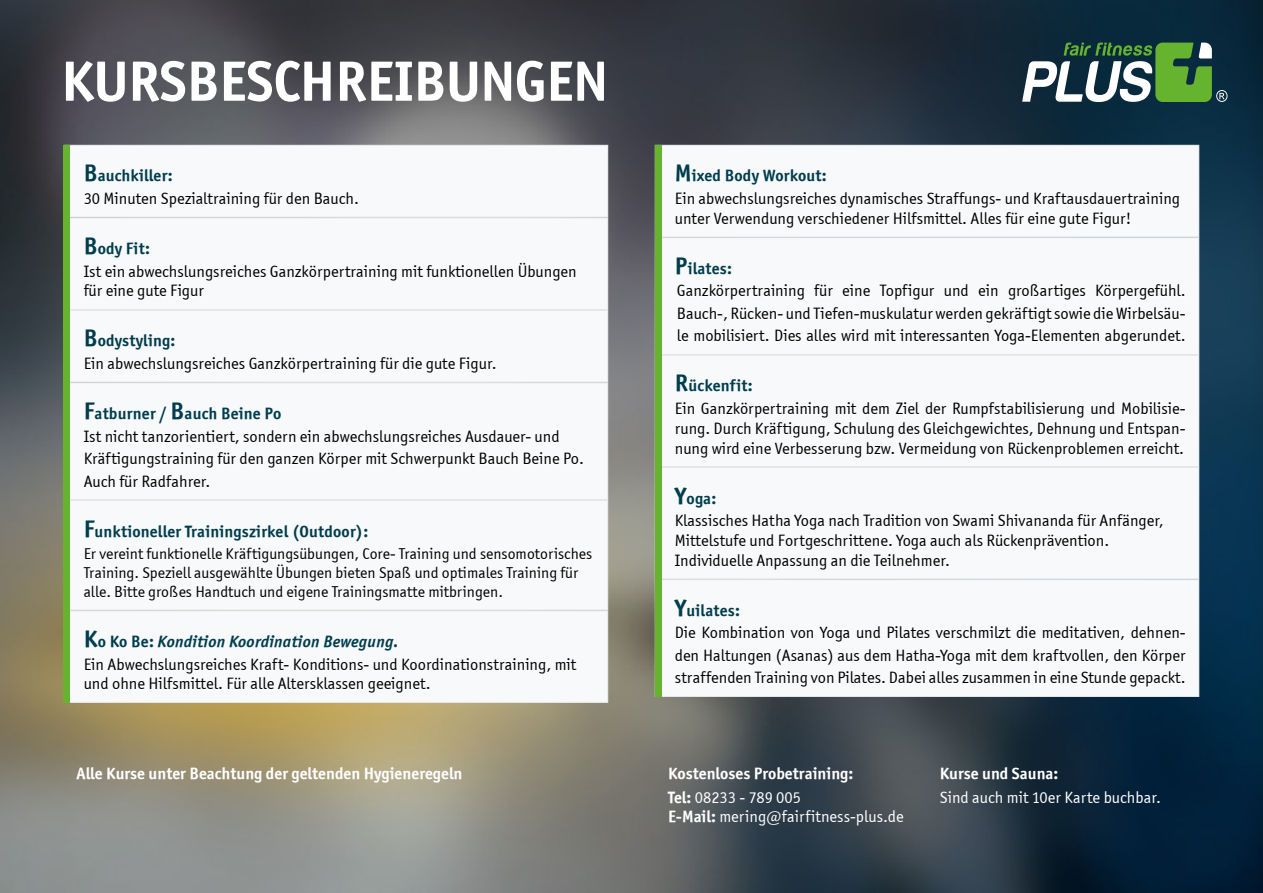
<style>
.page{position:relative;width:1263px;height:893px;background:#fff}
.page>*{position:absolute;margin:0;border:0;box-sizing:border-box;transform-origin:0 0}
.t1{font:57px "Officina Sans OSITCTT Bold";letter-spacing:-.005em;color:#fff}
.t2{font:16.5px/19.8px "Officina Sans ITCTT Book";color:#000}
.t3{font:16.5px "Officina Sans ITCTT Bold";letter-spacing:.01em;color:#003d4e}
.t4{font:16.5px "Officina Sans ITCTT Bold";color:#fff}
.t5{font:16.5px/19.8px "Officina Sans ITCTT Book";color:#fff}
.t6{font:italic 16.5px "Officina Sans ITCTT Bold";letter-spacing:.01em;color:#003d4e}
.t7{font:15.75px/18.9px "Officina Sans ITCTT Book";color:#000}
.s1{font-size:24px}
.s2{font-style:normal;font-size:24px}
.s3{font-style:normal}
.s4{font-family:"Officina Sans ITCTT Bold"}
</style>
<div class="page">
<img style="left:0;top:0;width:1263px;height:893px">
<div style="left:64px;top:145px;width:544px;height:72px;background:#f8f9fa"></div>
<div style="left:64px;top:145px;width:544px;height:72px;border:1px solid #e2e6e9"></div>
<div style="left:64px;top:383px;width:544px;height:117px;background:#f8f9fa"></div>
<div style="left:64px;top:382px;width:544px;height:118px;border:1px solid #e2e6e9"></div>
<div style="left:64px;top:500px;width:544px;height:110px;background:#f8f9fa"></div>
<div style="left:64px;top:500px;width:544px;height:110px;border:1px solid #e2e6e9"></div>
<div style="left:64px;top:611px;width:544px;height:91px;background:#f8f9fa"></div>
<div style="left:64px;top:610px;width:544px;height:93px;border:1px solid #e2e6e9"></div>
<div style="left:655px;top:145px;width:544px;height:92px;background:#f8f9fa"></div>
<div style="left:655px;top:145px;width:544px;height:92px;border:1px solid #e2e6e9"></div>
<div style="left:655px;top:238px;width:544px;height:116px;background:#f8f9fa"></div>
<div style="left:655px;top:237px;width:544px;height:118px;border:1px solid #e2e6e9"></div>
<div style="left:64px;top:218px;width:544px;height:91px;background:#f8f9fa"></div>
<div style="left:64px;top:217px;width:544px;height:93px;border:1px solid #e2e6e9"></div>
<div style="left:64px;top:310px;width:544px;height:72px;background:#f8f9fa"></div>
<div style="left:64px;top:310px;width:544px;height:72px;border:1px solid #e2e6e9"></div>
<div style="left:655px;top:355px;width:544px;height:112px;background:#f8f9fa"></div>
<div style="left:655px;top:355px;width:544px;height:112px;border:1px solid #e2e6e9"></div>
<div style="left:655px;top:467px;width:544px;height:112px;background:#f8f9fa"></div>
<div style="left:655px;top:467px;width:544px;height:112px;border:1px solid #e2e6e9"></div>
<div style="left:655px;top:580px;width:544px;height:116px;background:#f8f9fa"></div>
<div style="left:655px;top:579px;width:544px;height:118px;border:1px solid #e2e6e9"></div>
<svg style="left:1022px;top:43px;width:205px;height:59px"></svg>
<div style="left:64px;top:145px;width:6px;height:558px;background:#65b32e"></div>
<div style="left:655px;top:145px;width:6px;height:552px;background:#65b32e"></div>
<h1 class="t1" style="left:61px;top:46px;width:548px">KURSBESCHREIBUNGEN</h1>
<p class="t3" style="left:84px;top:166px;width:91px"><span class="s1">B</span>auchkiller:</p>
<p class="t2" style="left:84px;top:188px;width:277px">30 Minuten Spezialtraining für den Bauch.</p>
<p class="t3" style="left:84px;top:238px;width:68px"><span class="s1">B</span>ody Fit:</p>
<p class="t2" style="left:84px;top:261px;width:495px">Ist ein abwechslungsreiches Ganzkörpertraining mit funktionellen Übungen für eine gute Figur</p>
<p class="t3" style="left:84px;top:331px;width:93px"><span class="s1">B</span>odystyling:</p>
<p class="t2" style="left:84px;top:353px;width:414px">Ein abwechslungsreiches Ganzkörpertraining für die gute Figur.</p>
<p class="t3" style="left:84px;top:403px;width:199px"><span class="s1">F</span>atburner / <span class="s1">B</span>auch Beine Po</p>
<p class="t2" style="left:84px;top:425px;width:502px;line-height:22.5px">Ist nicht tanzorientiert, sondern ein abwechslungsreiches Ausdauer- und<br>Kräftigungstraining für den ganzen Körper mit Schwerpunkt Bauch Beine Po.<br>Auch für Radfahrer.</p>
<p class="t3" style="left:84px;top:521px;width:286px"><span class="s1">F</span>unktioneller Trainingszirkel (Outdoor):</p>
<p class="t7" style="left:84px;top:544px;width:510px">Er vereint funktionelle Kräftigungsübungen, Core- Training und sensomotorisches<br>Training. Speziell ausgewählte Übungen bieten Spaß und optimales Training für alle. Bitte großes Handtuch und eigene Trainingsmatte mitbringen.</p>
<p class="t6" style="left:84px;top:631px;width:316px"><span class="s2">K</span><span class="s3">o Ko Be:</span> Kondition Koordination Bewegung.</p>
<p class="t2" style="left:84px;top:654px;width:494px">Ein Abwechslungsreiches Kraft- Konditions- und Koordinationstraining, mit und ohne Hilfsmittel. Für alle Altersklassen geeignet.</p>
<p class="t4" style="left:77px;top:763px;width:387px">Alle Kurse unter Beachtung der geltenden Hygieneregeln</p>
<p class="t3" style="left:675px;top:166px;width:153px"><span class="s1">M</span>ixed Body Workout:</p>
<p class="t2" style="left:675px;top:188px;width:507px">Ein abwechslungsreiches dynamisches Straffungs- und Kraftausdauertraining unter Verwendung verschiedener Hilfsmittel. Alles für eine gute Figur!</p>
<p class="t3" style="left:675px;top:258px;width:59px"><span class="s1">P</span>ilates:</p>
<p class="t2" style="left:677px;top:279px;width:510px;line-height:22.5px;text-align:justify">Ganzkörpertraining für eine Topfigur und ein großartiges Körpergefühl.<br>Bauch-, Rücken- und Tiefen-muskulatur werden gekräftigt sowie die Wirbelsäu&shy;le mobilisiert. Dies alles wird mit interessanten Yoga-Elementen abgerundet.</p>
<p class="t3" style="left:675px;top:376px;width:79px"><span class="s1">R</span>ückenfit:</p>
<p class="t2" style="left:675px;top:398px;width:512px;text-align:justify">Ein Ganzkörpertraining mit dem Ziel der Rumpfstabilisierung und Mobilisie&shy;rung. Durch Kräftigung, Schulung des Gleichgewichtes, Dehnung und Entspan&shy;nung wird eine Verbesserung bzw. Vermeidung von Rückenproblemen erreicht.</p>
<p class="t3" style="left:675px;top:488px;width:43px"><span class="s1">Y</span>oga:</p>
<p class="t2" style="left:675px;top:511px;width:491px">Klassisches Hatha Yoga nach Tradition von Swami Shivananda für Anfänger,<br>Mittelstufe und Fortgeschrittene. Yoga auch als Rückenprävention.<br>Individuelle Anpassung an die Teilnehmer.</p>
<p class="t3" style="left:675px;top:600px;width:67px"><span class="s1">Y</span>uilates:</p>
<p class="t2" style="left:675px;top:621px;width:512px;line-height:22.5px;text-align:justify">Die Kombination von Yoga und Pilates verschmilzt die meditativen, dehnen&shy;den Haltungen (Asanas) aus dem Hatha-Yoga mit dem kraftvollen, den Körper straffenden Training von Pilates. Dabei alles zusammen in eine Stunde gepackt.</p>
<p class="t4" style="left:668px;top:763px;width:187px">Kostenloses Probetraining:</p>
<p class="t5" style="left:668px;top:787px;width:237px"><span class="s4">Tel:</span> 08233 - 789 005<br><span class="s4">E-Mail:</span> mering@fairfitness-plus.de</p>
<p class="t4" style="left:940px;top:763px;width:120px">Kurse und Sauna:</p>
<p class="t5" style="left:940px;top:787px;width:223px">Sind auch mit 10er Karte buchbar.</p>
</div>
